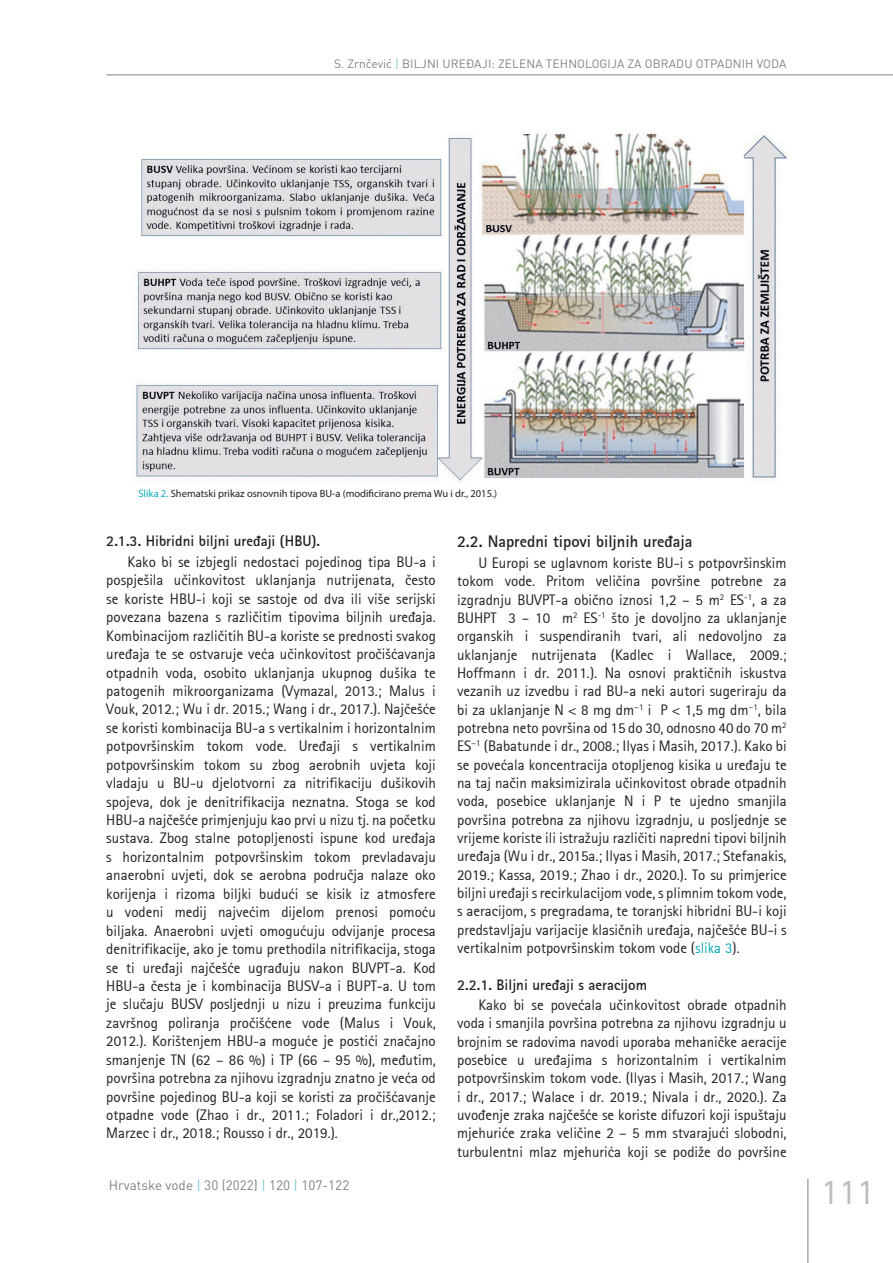
<style>
.page{position:relative;width:893px;height:1263px;background:#fff}
.page>*{position:absolute;margin:0;border:0;box-sizing:border-box;transform-origin:0 0}
.t1{font:36px "Agfa Rotis Sans Serif";color:#bcbdc0}
.t2{font:700 16.5px "Agfa Rotis Sans Serif";color:#231f20}
.t3{font:15px/18.5px "Agfa Rotis Sans Serif";color:#231f20;text-align:justify}
.t4{font:700 15px "Agfa Rotis Sans Serif";color:#231f20}
.t5{font:13.5px "DIN Pro";color:#808285}
.t6{font:12px "DIN Pro";letter-spacing:.01em;color:#808285}
.t7{font:10.5px "Myriad Pro";color:#231f20}
.s1{color:#7dc6d1}
.s2{color:#07aab9}
</style>
<div class="page">
<hr style="left:808px;top:1179px;width:1px;height:84px;background:#808285">
<hr style="left:106px;top:75px;width:787px;height:1px;background:#808285">
<img style="left:136px;top:132px;width:653px;height:351px">
<p class="t6" style="left:334px;top:55px;width:454px">S. Zrnčević <span class="s1">|</span> BILJNI UREĐAJI: ZELENA TEHNOLOGIJA ZA OBRADU OTPADNIH VODA</p>
<p class="t7" style="left:138px;top:487px;width:360px"><span class="s2">Slika 2.</span> Shematski prikaz osnovnih tipova BU-a (modificirano prema Wu i dr., 2015.)</p>
<p class="t4" style="left:106px;top:532px;width:215px">2.1.3. Hibridni biljni uređaji (HBU).</p>
<p class="t3" style="left:106px;top:552px;width:331px;text-indent:21px">Kako bi se izbjegli nedostaci pojedinog tipa BU-a i pospješila učinkovitost uklanjanja nutrijenata, često se koriste HBU-i koji se sastoje od dva ili više serijski povezana bazena s različitim tipovima biljnih uređaja.<br>Kombinacijom različitih BU-a koriste se prednosti svakog uređaja te se ostvaruje veća učinkovitost pročišćavanja otpadnih voda, osobito uklanjanja ukupnog dušika te patogenih mikroorganizama (Vymazal, 2013.; Malus i Vouk, 2012.; Wu i dr. 2015.; Wang i dr., 2017.). Najčešće se koristi kombinacija BU-a s vertikalnim i horizontalnim potpovršinskim tokom vode. Uređaji s vertikalnim potpovršinskim tokom su zbog aerobnih uvjeta koji vladaju u BU-u djelotvorni za nitrifikaciju dušikovih spojeva, dok je denitrifikacija neznatna. Stoga se kod HBU-a najčešće primjenjuju kao prvi u nizu tj. na početku sustava. Zbog stalne potopljenosti ispune kod uređaja s horizontalnim potpovršinskim tokom prevladavaju anaerobni uvjeti, dok se aerobna područja nalaze oko korijenja i rizoma biljki budući se kisik iz atmosfere u vodeni medij najvećim dijelom prenosi pomoću biljaka. Anaerobni uvjeti omogućuju odvijanje procesa denitrifikacije, ako je tomu prethodila nitrifikacija, stoga se ti uređaji najčešće ugrađuju nakon BUVPT-a. Kod HBU-a česta je i kombinacija BUSV-a i BUPT-a. U tom je slučaju BUSV posljednji u nizu i preuzima funkciju završnog poliranja pročišćene vode (Malus i Vouk, 2012.). Korištenjem HBU-a moguće je postići značajno smanjenje TN (62 – 86 %) i TP (66 – 95 %), međutim, površina potrebna za njihovu izgradnju znatno je veća od površine pojedinog BU-a koji se koristi za pročišćavanje otpadne vode (Zhao i dr., 2011.; Foladori i dr.,2012.; Marzec i dr., 2018.; Rousso i dr., 2019.).</p>
<p class="t5" style="left:109px;top:1176px;width:242px">Hrvatske vode <span class="s1">|</span> 30 (2022) <span class="s1">|</span> 120 <span class="s1">|</span> 107-122</p>
<p class="t2" style="left:457px;top:531px;width:237px">2.2. Napredni tipovi biljnih uređaja</p>
<p class="t3" style="left:457px;top:553px;width:331px;text-indent:21px">U Europi se uglavnom koriste BU-i s potpovršinskim tokom vode. Pritom veličina površine potrebne za izgradnju BUVPT-a obično iznosi 1,2 – 5 m<sup>2</sup> ES<sup>-1</sup>, a za BUHPT 3 – 10 m<sup>2</sup> ES<sup>-1</sup> što je dovoljno za uklanjanje organskih i suspendiranih tvari, ali nedovoljno za uklanjanje nutrijenata (Kadlec i Wallace, 2009.; Hoffmann i dr. 2011.). Na osnovi praktičnih iskustva vezanih uz izvedbu i rad BU-a neki autori sugeriraju da bi za uklanjanje N &lt; 8 mg dm<sup>−1</sup> i P &lt; 1,5 mg dm<sup>−1</sup>, bila potrebna neto površina od 15 do 30, odnosno 40 do 70 m<sup>2<br></sup>ES<sup>−1</sup> (Babatunde i dr., 2008.; Ilyas i Masih, 2017.). Kako bi se povećala koncentracija otopljenog kisika u uređaju te na taj način maksimizirala učinkovitost obrade otpadnih voda, posebice uklanjanje N i P te ujedno smanjila površina potrebna za njihovu izgradnju, u posljednje se vrijeme koriste ili istražuju različiti napredni tipovi biljnih uređaja (Wu i dr., 2015a.; Ilyas i Masih, 2017.; Stefanakis, 2019.; Kassa, 2019.; Zhao i dr., 2020.). To su primjerice biljni uređaji s recirkulacijom vode, s plimnim tokom vode, s aeracijom, s pregradama, te toranjski hibridni BU-i koji predstavljaju varijacije klasičnih uređaja, najčešće BU-i s vertikalnim potpovršinskim tokom vode (<span class="s2">slika 3</span>).</p>
<p class="t4" style="left:457px;top:975px;width:191px">2.2.1. Biljni uređaji s aeracijom</p>
<p class="t3" style="left:457px;top:995px;width:331px;text-indent:21px">Kako bi se povećala učinkovitost obrade otpadnih voda i smanjila površina potrebna za njihovu izgradnju u brojnim se radovima navodi uporaba mehaničke aeracije posebice u uređajima s horizontalnim i vertikalnim potpovršinskim tokom vode. (Ilyas i Masih, 2017.; Wang i dr., 2017.; Walace i dr. 2019.; Nivala i dr., 2020.). Za uvođenje zraka najčešće se koriste difuzori koji ispuštaju mjehuriće zraka veličine 2 – 5 mm stvarajući slobodni, turbulentni mlaz mjehurića koji se podiže do površine</p>
<h1 class="t1" style="left:821px;top:1170px;width:55px">111</h1>
</div>
